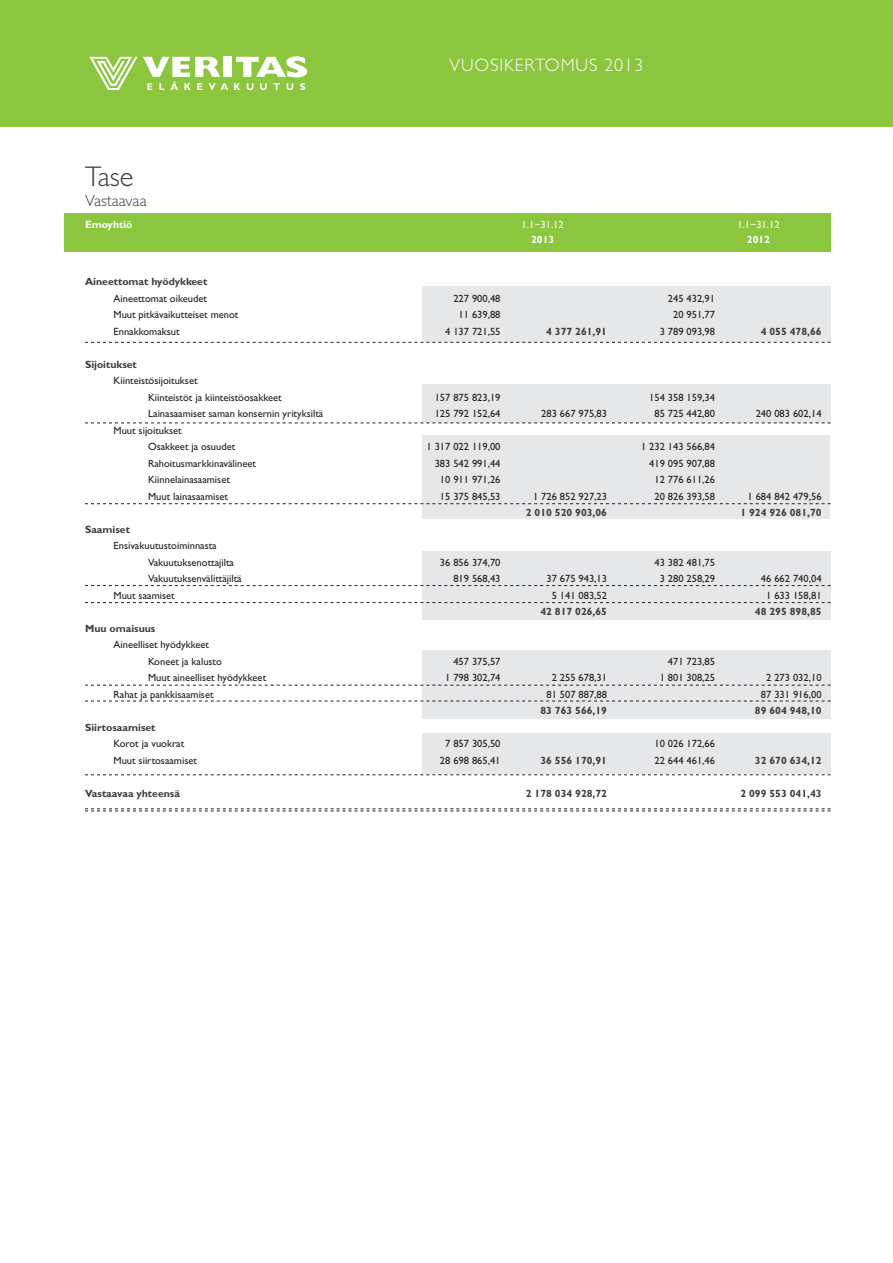
<style>
.page{position:relative;width:893px;height:1263px;background:#fff}
.page>*{position:absolute;margin:0;border:0;box-sizing:border-box;transform-origin:0 0}
.B_tilinpäätös_-_pääo{font:300 28.5px "Gill Sans";color:#3e3e3f}
.t1{font:300 18px "Gill Sans";letter-spacing:.05em;color:#fff}
.B_tilinpäätös_-_pääo-2{font:300 16.5px "Gill Sans";color:#3e3e3f}
.B_tilinpäätös_-_4_sa{font:10.5px/16.5px "Gill Sans";color:#231f20}
.B_tilinpäätös_-_4_sa-2{font:700 10.5px/16.5px "Gill Sans";color:#3e3e3f}
.B_tilinpäätös_-_alao{font:10.5px "Gill Sans";color:#fff}
.B_tilinpäätös_-_alao-2{font:700 10.5px "Gill Sans";color:#fff}
.s1{font-weight:400;color:#231f20}
</style>
<div class="page">
<div style="left:64px;top:213px;width:767px;height:38px;background:#8cc63f"></div>
<div style="left:0;top:0;width:893px;height:127px;background:#8cc63f"></div>
<div style="left:224px;top:57px;width:8px;height:20px;background:#fff"></div>
<svg style="left:236px;top:56px;width:71px;height:21px"></svg>
<svg style="left:89px;top:57px;width:139px;height:33px"></svg>
<svg style="left:234px;top:83px;width:6px;height:7px"></svg>
<svg style="left:247px;top:83px;width:6px;height:7px"></svg>
<svg style="left:260px;top:83px;width:7px;height:7px"></svg>
<svg style="left:273px;top:83px;width:7px;height:7px"></svg>
<svg style="left:287px;top:83px;width:6px;height:7px"></svg>
<svg style="left:300px;top:83px;width:5px;height:7px"></svg>
<div style="left:422px;top:651px;width:409px;height:68px;background:#e6e7e9"></div>
<div style="left:422px;top:287px;width:409px;height:55px;background:#e6e7e9"></div>
<div style="left:422px;top:435px;width:408px;height:84px;background:#e6e7e9"></div>
<div style="left:422px;top:551px;width:409px;height:68px;background:#e6e7e9"></div>
<div style="left:422px;top:384px;width:409px;height:39px;background:#e6e7e9"></div>
<div style="left:422px;top:733px;width:409px;height:41px;background:#e6e7e9"></div>
<svg style="left:85px;top:342px;width:746px;height:1px"></svg>
<svg style="left:85px;top:423px;width:746px;height:1px"></svg>
<svg style="left:85px;top:503px;width:746px;height:1px"></svg>
<svg style="left:85px;top:701px;width:746px;height:1px"></svg>
<svg style="left:85px;top:585px;width:746px;height:1px"></svg>
<svg style="left:85px;top:602px;width:746px;height:1px"></svg>
<svg style="left:85px;top:774px;width:746px;height:1px"></svg>
<svg style="left:85px;top:808px;width:746px;height:4px"></svg>
<svg style="left:85px;top:685px;width:746px;height:1px"></svg>
<p class="B_tilinpäätös_-_pääo" style="left:85px;top:161px;width:50px">Tase</p>
<p class="B_tilinpäätös_-_pääo-2" style="left:85px;top:191px;width:63px">Vastaavaa</p>
<p class="B_tilinpäätös_-_alao-2" style="left:85px;top:218px;width:49px">Emoyhtiö</p>
<p class="t1" style="left:449px;top:54px;width:195px">VUOSIKERTOMUS 2013</p>
<p class="B_tilinpäätös_-_alao" style="left:522px;top:218px;width:44px">1.1−31.12</p>
<p class="B_tilinpäätös_-_alao-2" style="left:531px;top:233px;width:25px">2013</p>
<p class="B_tilinpäätös_-_alao" style="left:737px;top:218px;width:44px">1.1−31.12</p>
<p class="B_tilinpäätös_-_alao-2" style="left:747px;top:233px;width:25px">2012</p>
<p class="B_tilinpäätös_-_4_sa-2" style="left:85px;top:273px;width:124px">Aineettomat hyödykkeet</p>
<p class="B_tilinpäätös_-_4_sa" style="left:114px;top:290px;width:95px">Aineettomat oikeudet</p>
<p class="B_tilinpäätös_-_4_sa" style="left:453px;top:290px;width:49px">227 900,48</p>
<p class="B_tilinpäätös_-_4_sa" style="left:668px;top:290px;width:49px">245 432,91</p>
<p class="B_tilinpäätös_-_4_sa" style="left:114px;top:306px;width:126px">Muut pitkävaikutteiset menot</p>
<p class="B_tilinpäätös_-_4_sa" style="left:459px;top:306px;width:43px">11 639,88</p>
<p class="B_tilinpäätös_-_4_sa" style="left:673px;top:306px;width:43px">20 951,77</p>
<p class="B_tilinpäätös_-_4_sa" style="left:114px;top:323px;width:68px">Ennakkomaksut</p>
<p class="B_tilinpäätös_-_4_sa" style="left:445px;top:323px;width:57px">4 137 721,55</p>
<p class="B_tilinpäätös_-_4_sa-2" style="left:546px;top:323px;width:62px">4 377 261,91</p>
<p class="B_tilinpäätös_-_4_sa" style="left:660px;top:323px;width:57px">3 789 093,98</p>
<p class="B_tilinpäätös_-_4_sa-2" style="left:761px;top:323px;width:62px">4 055 478,66</p>
<p class="B_tilinpäätös_-_4_sa-2" style="left:85px;top:356px;width:53px">Sijoitukset</p>
<p class="B_tilinpäätös_-_4_sa" style="left:114px;top:372px;width:85px">Kiinteistösijoitukset</p>
<p class="B_tilinpäätös_-_4_sa" style="left:148px;top:389px;width:135px">Kiinteistöt ja kiinteistöosakkeet</p>
<p class="B_tilinpäätös_-_4_sa" style="left:435px;top:389px;width:67px">157 875 823,19</p>
<p class="B_tilinpäätös_-_4_sa" style="left:649px;top:389px;width:67px">154 358 159,34</p>
<p class="B_tilinpäätös_-_4_sa" style="left:148px;top:405px;width:177px">Lainasaamiset saman konsernin yrityksiltä</p>
<p class="B_tilinpäätös_-_4_sa" style="left:435px;top:405px;width:67px">125 792 152,64</p>
<p class="B_tilinpäätös_-_4_sa" style="left:541px;top:405px;width:67px">283 667 975,83</p>
<p class="B_tilinpäätös_-_4_sa" style="left:654px;top:405px;width:62px">85 725 442,80</p>
<p class="B_tilinpäätös_-_4_sa" style="left:756px;top:405px;width:67px">240 083 602,14</p>
<p class="B_tilinpäätös_-_4_sa" style="left:148px;top:422px;width:89px;text-indent:-35px">Muut sijoitukset<br>Osakkeet ja osuudet</p>
<p class="B_tilinpäätös_-_4_sa" style="left:426px;top:438px;width:76px">1 317 022 119,00</p>
<p class="B_tilinpäätös_-_4_sa" style="left:641px;top:438px;width:76px">1 232 143 566,84</p>
<p class="B_tilinpäätös_-_4_sa" style="left:148px;top:455px;width:109px">Rahoitusmarkkinavälineet</p>
<p class="B_tilinpäätös_-_4_sa" style="left:435px;top:455px;width:67px">383 542 991,44</p>
<p class="B_tilinpäätös_-_4_sa" style="left:649px;top:455px;width:67px">419 095 907,88</p>
<p class="B_tilinpäätös_-_4_sa" style="left:148px;top:471px;width:83px">Kiinnelainasaamiset</p>
<p class="B_tilinpäätös_-_4_sa" style="left:440px;top:471px;width:62px">10 911 971,26</p>
<p class="B_tilinpäätös_-_4_sa" style="left:654px;top:471px;width:62px">12 776 611,26</p>
<p class="B_tilinpäätös_-_4_sa" style="left:148px;top:488px;width:81px">Muut lainasaamiset</p>
<p class="B_tilinpäätös_-_4_sa" style="left:440px;top:488px;width:62px">15 375 845,53</p>
<p class="B_tilinpäätös_-_4_sa" style="left:533px;top:488px;width:76px">1 726 852 927,23</p>
<p class="B_tilinpäätös_-_4_sa" style="left:654px;top:488px;width:62px">20 826 393,58</p>
<p class="B_tilinpäätös_-_4_sa" style="left:747px;top:488px;width:76px">1 684 842 479,56</p>
<p class="B_tilinpäätös_-_4_sa-2" style="left:526px;top:504px;width:83px">2 010 520 903,06</p>
<p class="B_tilinpäätös_-_4_sa-2" style="left:740px;top:504px;width:83px">1 924 926 081,70</p>
<p class="B_tilinpäätös_-_4_sa-2" style="left:85px;top:521px;width:46px">Saamiset</p>
<p class="B_tilinpäätös_-_4_sa" style="left:114px;top:537px;width:105px">Ensivakuutustoiminnasta</p>
<p class="B_tilinpäätös_-_4_sa" style="left:148px;top:554px;width:87px">Vakuutuksenottajilta</p>
<p class="B_tilinpäätös_-_4_sa" style="left:440px;top:554px;width:62px">36 856 374,70</p>
<p class="B_tilinpäätös_-_4_sa" style="left:654px;top:554px;width:62px">43 382 481,75</p>
<p class="B_tilinpäätös_-_4_sa" style="left:148px;top:570px;width:95px">Vakuutuksenvälittäjiltä</p>
<p class="B_tilinpäätös_-_4_sa" style="left:453px;top:570px;width:49px">819 568,43</p>
<p class="B_tilinpäätös_-_4_sa" style="left:546px;top:570px;width:62px">37 675 943,13</p>
<p class="B_tilinpäätös_-_4_sa" style="left:660px;top:570px;width:57px">3 280 258,29</p>
<p class="B_tilinpäätös_-_4_sa" style="left:761px;top:570px;width:62px">46 662 740,04</p>
<p class="B_tilinpäätös_-_4_sa" style="left:114px;top:587px;width:63px">Muut saamiset</p>
<p class="B_tilinpäätös_-_4_sa" style="left:552px;top:587px;width:57px">5 141 083,52</p>
<p class="B_tilinpäätös_-_4_sa" style="left:766px;top:587px;width:57px">1 633 158,81</p>
<p class="B_tilinpäätös_-_4_sa-2" style="left:540px;top:603px;width:68px">42 817 026,65</p>
<p class="B_tilinpäätös_-_4_sa-2" style="left:755px;top:603px;width:68px">48 295 898,85</p>
<p class="B_tilinpäätös_-_4_sa-2" style="left:85px;top:620px;width:72px">Muu omaisuus</p>
<p class="B_tilinpäätös_-_4_sa" style="left:114px;top:636px;width:97px">Aineelliset hyödykkeet</p>
<p class="B_tilinpäätös_-_4_sa" style="left:148px;top:653px;width:75px">Koneet ja kalusto</p>
<p class="B_tilinpäätös_-_4_sa" style="left:453px;top:653px;width:49px">457 375,57</p>
<p class="B_tilinpäätös_-_4_sa" style="left:668px;top:653px;width:49px">471 723,85</p>
<p class="B_tilinpäätös_-_4_sa" style="left:148px;top:669px;width:120px">Muut aineelliset hyödykkeet</p>
<p class="B_tilinpäätös_-_4_sa" style="left:445px;top:669px;width:57px">1 798 302,74</p>
<p class="B_tilinpäätös_-_4_sa" style="left:552px;top:669px;width:57px">2 255 678,31</p>
<p class="B_tilinpäätös_-_4_sa" style="left:660px;top:669px;width:57px">1 801 308,25</p>
<p class="B_tilinpäätös_-_4_sa" style="left:766px;top:669px;width:57px">2 273 032,10</p>
<p class="B_tilinpäätös_-_4_sa" style="left:114px;top:686px;width:101px">Rahat ja pankkisaamiset</p>
<p class="B_tilinpäätös_-_4_sa" style="left:546px;top:686px;width:62px">81 507 887,88</p>
<p class="B_tilinpäätös_-_4_sa" style="left:761px;top:686px;width:62px">87 331 916,00</p>
<p class="B_tilinpäätös_-_4_sa-2" style="left:540px;top:702px;width:68px">83 763 566,19</p>
<p class="B_tilinpäätös_-_4_sa-2" style="left:755px;top:702px;width:68px">89 604 948,10</p>
<p class="B_tilinpäätös_-_4_sa-2" style="left:114px;top:719px;width:72px;text-indent:-28px">Siirtosaamiset<br><span class="s1">Korot ja vuokrat</span></p>
<p class="B_tilinpäätös_-_4_sa" style="left:445px;top:735px;width:57px">7 857 305,50</p>
<p class="B_tilinpäätös_-_4_sa" style="left:654px;top:735px;width:62px">10 026 172,66</p>
<p class="B_tilinpäätös_-_4_sa" style="left:114px;top:752px;width:85px">Muut siirtosaamiset</p>
<p class="B_tilinpäätös_-_4_sa" style="left:440px;top:752px;width:62px">28 698 865,41</p>
<p class="B_tilinpäätös_-_4_sa-2" style="left:540px;top:752px;width:68px">36 556 170,91</p>
<p class="B_tilinpäätös_-_4_sa" style="left:654px;top:752px;width:62px">22 644 461,46</p>
<p class="B_tilinpäätös_-_4_sa-2" style="left:755px;top:752px;width:68px">32 670 634,12</p>
<p class="B_tilinpäätös_-_4_sa-2" style="left:85px;top:785px;width:96px">Vastaavaa yhteensä</p>
<p class="B_tilinpäätös_-_4_sa-2" style="left:526px;top:785px;width:83px">2 178 034 928,72</p>
<p class="B_tilinpäätös_-_4_sa-2" style="left:740px;top:785px;width:83px">2 099 553 041,43</p>
</div>
